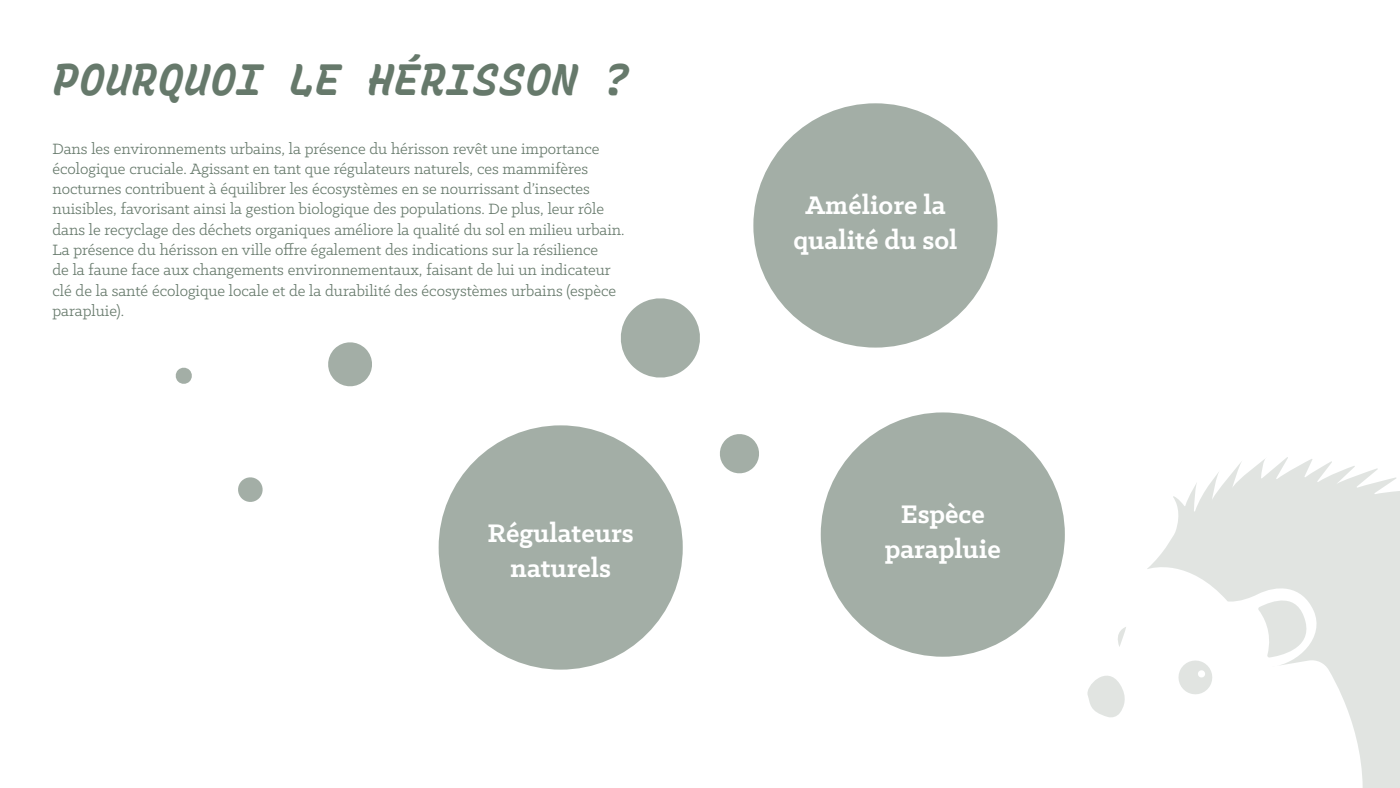
<style>
.page{position:relative;width:1400px;height:788px;background:#fff}
.page>*{position:absolute;margin:0;border:0;box-sizing:border-box;transform-origin:0 0}
.t1{font:300 43.75px "Recursive Sans Linear";color:#66796b}
.t2{font:700 28.79px/34.5px "Klinic Slab";color:#fff;text-align:center}
.t3{font:16.89px/20.3px "Klinic Slab";color:#66796b}
</style>
<div class="page">
<svg style="left:1147px;top:457px;width:253px;height:331px"></svg>
<svg style="left:1087px;top:676px;width:38px;height:42px"></svg>
<svg style="left:1176px;top:658px;width:39px;height:38px"></svg>
<svg style="left:1258px;top:591px;width:54px;height:66px"></svg>
<svg style="left:1118px;top:627px;width:8px;height:20px"></svg>
<div style="left:439px;top:425px;width:244px;height:244px;background:#a3aea6;border-radius:50%"></div>
<svg style="left:621px;top:298px;width:79px;height:80px"></svg>
<svg style="left:328px;top:342px;width:44px;height:45px"></svg>
<svg style="left:238px;top:477px;width:25px;height:25px"></svg>
<svg style="left:175px;top:367px;width:17px;height:17px"></svg>
<svg style="left:720px;top:434px;width:39px;height:40px"></svg>
<div style="left:753px;top:103px;width:245px;height:244px;background:#a3aea6;border-radius:50%"></div>
<div style="left:821px;top:412px;width:244px;height:244px;background:#a3aea6;border-radius:50%"></div>
<h1 class="t1" style="left:52px;top:45px;width:579px">POURQUOI LE HÉRISSON ?</h1>
<p class="t3" style="left:52px;top:138px;width:574px">Dans les environnements urbains, la présence du hérisson revêt une importance écologique cruciale. Agissant en tant que régulateurs naturels, ces mammifères nocturnes contribuent à équilibrer les écosystèmes en se nourrissant d’insectes nuisibles, favorisant ainsi la gestion biologique des populations. De plus, leur rôle dans le recyclage des déchets organiques améliore la qualité du sol en milieu urbain.<br>La présence du hérisson en ville offre également des indications sur la résilience<br>de la faune face aux changements environnementaux, faisant de lui un indicateur clé de la santé écologique locale et de la durabilité des écosystèmes urbains (espèce parapluie).</p>
<h2 class="t2" style="left:488px;top:515px;width:148px">Régulateurs naturels</h2>
<h2 class="t2" style="left:793px;top:187px;width:165px">Améliore la qualité du sol</h2>
<h2 class="t2" style="left:885px;top:496px;width:118px">Espèce parapluie</h2>
</div>
